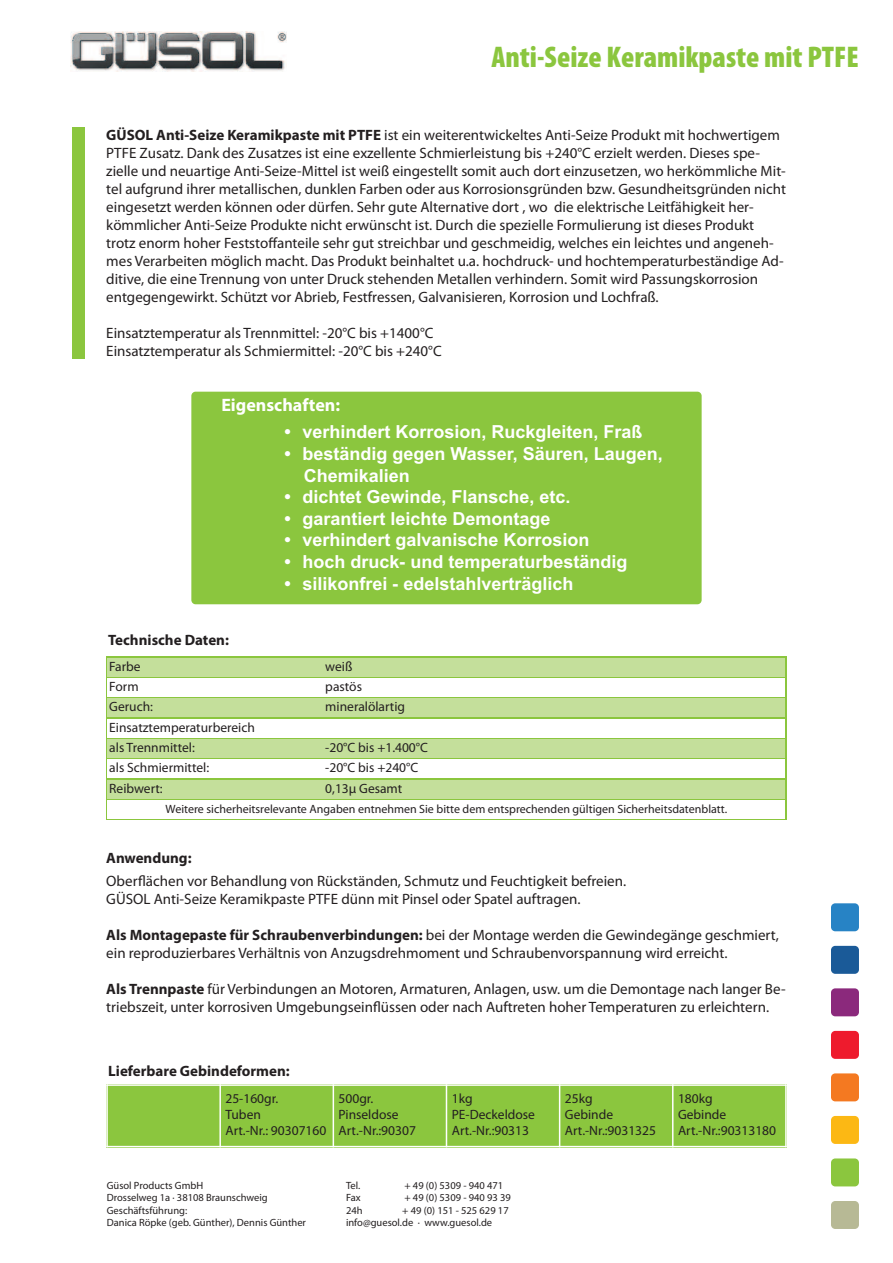
<style>
.page{position:relative;width:893px;height:1263px;background:#fff}
.page>*{position:absolute;margin:0;border:0;box-sizing:border-box;transform-origin:0 0}
.t1{font:900 condensed 30px "Myriad Pro";color:#8bc63e}
.t2{font:700 18px/21.6px "Arial";color:#fff}
.t3{font:700 18px "Myriad Pro";color:#fff}
.t4{font:15px/18px "Myriad Pro";color:#231f20}
.t5{font:700 15px "Myriad Pro";color:#231f20}
.t6{font:13.5px/16.2px "Myriad Pro";color:#231f20}
.t7{font:12px "Myriad Pro";color:#231f20}
.t8{font:10.5px/12.6px "Myriad Pro";color:#231f20}
.s1{font-weight:700}
</style>
<div class="page">
<img style="left:70px;top:32px;width:217px;height:40px">
<div style="left:831px;top:903px;width:28px;height:28px;background:#2783c5;border-radius:4px"></div>
<div style="left:831px;top:946px;width:28px;height:28px;background:#1a5a98;border-radius:4px"></div>
<div style="left:831px;top:1116px;width:28px;height:28px;background:#fcb814;border-radius:4px"></div>
<div style="left:831px;top:1031px;width:28px;height:28px;background:#ee1b2d;border-radius:4px"></div>
<div style="left:831px;top:1073px;width:28px;height:28px;background:#f47921;border-radius:4px"></div>
<div style="left:831px;top:1158px;width:28px;height:28px;background:#8bc63e;border-radius:4px"></div>
<div style="left:831px;top:1201px;width:28px;height:28px;background:#b7b995;border-radius:4px"></div>
<div style="left:831px;top:988px;width:28px;height:28px;background:#8b297c;border-radius:4px"></div>
<div style="left:72px;top:128px;width:13px;height:231px;background:#8bc63e"></div>
<div style="left:191px;top:392px;width:511px;height:212px;background:#8bc63e;border-radius:4px"></div>
<svg style="left:106px;top:656px;width:681px;height:164px;background:#94ca4d"></svg>
<div style="left:108px;top:658px;width:677px;height:19px;background:#c4df9b"></div>
<div style="left:108px;top:678px;width:677px;height:19px;background:#fff"></div>
<div style="left:108px;top:699px;width:677px;height:18px;background:#c4df9b"></div>
<div style="left:108px;top:719px;width:677px;height:19px;background:#fff"></div>
<div style="left:108px;top:739px;width:677px;height:19px;background:#c4df9b"></div>
<div style="left:108px;top:759px;width:677px;height:19px;background:#fff"></div>
<div style="left:108px;top:780px;width:677px;height:18px;background:#c4df9b"></div>
<div style="left:108px;top:800px;width:677px;height:19px;background:#fff"></div>
<div style="left:106px;top:1084px;width:114px;height:63px;background:#8bc63e"></div>
<div style="left:220px;top:1084px;width:113px;height:63px;background:#8bc63e"></div>
<div style="left:333px;top:1084px;width:113px;height:63px;background:#8bc63e"></div>
<div style="left:446px;top:1084px;width:114px;height:63px;background:#8bc63e"></div>
<div style="left:560px;top:1084px;width:113px;height:63px;background:#8bc63e"></div>
<div style="left:673px;top:1084px;width:114px;height:63px;background:#8bc63e"></div>
<hr style="left:106px;top:1084px;width:2px;height:63px;background:#fff">
<hr style="left:219px;top:1084px;width:2px;height:63px;background:#fff">
<hr style="left:333px;top:1084px;width:1px;height:63px;background:#fff">
<hr style="left:446px;top:1084px;width:1px;height:63px;background:#fff">
<hr style="left:559px;top:1084px;width:1px;height:63px;background:#fff">
<hr style="left:672px;top:1084px;width:1px;height:63px;background:#fff">
<hr style="left:785px;top:1084px;width:2px;height:63px;background:#fff">
<hr style="left:106px;top:1084px;width:681px;height:2px;background:#fff">
<hr style="left:106px;top:1146px;width:681px;height:1px;background:#fff">
<h1 class="t1" style="left:491px;top:40px;width:369px">Anti-Seize Keramikpaste mit PTFE</h1>
<p class="t4" style="left:106px;top:127px;width:681px"><span class="s1">GÜSOL Anti-Seize Keramikpaste mit PTFE</span> ist ein weiterentwickeltes Anti-Seize Produkt mit hochwertigem PTFE Zusatz. Dank des Zusatzes ist eine exzellente Schmierleistung bis +240°C erzielt werden. Dieses spe&shy;zielle und neuartige Anti-Seize-Mittel ist weiß eingestellt somit auch dort einzusetzen, wo herkömmliche Mit&shy;tel aufgrund ihrer metallischen, dunklen Farben oder aus Korrosionsgründen bzw. Gesundheitsgründen nicht eingesetzt werden können oder dürfen. Sehr gute Alternative dort , wo die elektrische Leitfähigkeit her&shy;kömmlicher Anti-Seize Produkte nicht erwünscht ist. Durch die spezielle Formulierung ist dieses Produkt trotz enorm hoher Feststoffanteile sehr gut streichbar und geschmeidig, welches ein leichtes und angeneh&shy;mes Verarbeiten möglich macht. Das Produkt beinhaltet u.a. hochdruck- und hochtemperaturbeständige Ad&shy;ditive, die eine Trennung von unter Druck stehenden Metallen verhindern. Somit wird Passungskorrosion entgegengewirkt. Schützt vor Abrieb, Festfressen, Galvanisieren, Korrosion und Lochfraß.</p>
<p class="t4" style="left:106px;top:325px;width:337px">Einsatztemperatur als Trennmittel: -20°C bis +1400°C<br>Einsatztemperatur als Schmiermittel: -20°C bis +240°C</p>
<p class="t3" style="left:221px;top:393px;width:120px">Eigenschaften:</p>
<p class="t2" style="left:284px;top:421px;width:360px">• verhindert Korrosion, Ruckgleiten, Fraß</p>
<p class="t2" style="left:304px;top:443px;width:360px;text-indent:-19px">• beständig gegen Wasser, Säuren, Laugen,<br>Chemikalien</p>
<p class="t2" style="left:284px;top:486px;width:288px">• dichtet Gewinde, Flansche, etc.</p>
<p class="t2" style="left:284px;top:508px;width:268px">• garantiert leichte Demontage</p>
<p class="t2" style="left:284px;top:529px;width:307px">• verhindert galvanische Korrosion</p>
<p class="t2" style="left:284px;top:551px;width:345px">• hoch druck- und temperaturbeständig</p>
<p class="t2" style="left:284px;top:573px;width:291px">• silikonfrei - edelstahlverträglich</p>
<p class="t5" style="left:108px;top:630px;width:122px">Technische Daten:</p>
<p class="t6" style="left:109px;top:658px;width:33px">Farbe</p>
<p class="t6" style="left:325px;top:658px;width:29px">weiß</p>
<p class="t6" style="left:109px;top:679px;width:31px">Form</p>
<p class="t6" style="left:325px;top:679px;width:38px">pastös</p>
<p class="t6" style="left:109px;top:699px;width:45px">Geruch:</p>
<p class="t6" style="left:325px;top:699px;width:81px">mineralölartig</p>
<p class="t6" style="left:109px;top:717px;width:147px;line-height:20.2px">Einsatztemperaturbereich als Trennmittel:</p>
<p class="t6" style="left:325px;top:740px;width:104px">-20°C bis +1.400°C</p>
<p class="t6" style="left:109px;top:760px;width:101px">als Schmiermittel:</p>
<p class="t6" style="left:325px;top:760px;width:94px">-20°C bis +240°C</p>
<p class="t6" style="left:109px;top:780px;width:55px">Reibwert:</p>
<p class="t6" style="left:325px;top:780px;width:78px">0,13µ Gesamt</p>
<p class="t7" style="left:166px;top:802px;width:563px">Weitere sicherheitsrelevante Angaben entnehmen Sie bitte dem entsprechenden gültigen Sicherheitsdatenblatt.</p>
<p class="t5" style="left:106px;top:848px;width:87px">Anwendung:</p>
<p class="t4" style="left:106px;top:872px;width:521px">Oberflächen vor Behandlung von Rückständen, Schmutz und Feuchtigkeit befreien.<br>GÜSOL Anti-Seize Keramikpaste PTFE dünn mit Pinsel oder Spatel auftragen.</p>
<p class="t4" style="left:106px;top:926px;width:674px"><span class="s1">Als Montagepaste für Schraubenverbindungen:</span> bei der Montage werden die Gewindegänge geschmiert, ein reproduzierbares Verhältnis von Anzugsdrehmoment und Schraubenvorspannung wird erreicht.</p>
<p class="t4" style="left:106px;top:980px;width:681px"><span class="s1">Als Trennpaste</span> für Verbindungen an Motoren, Armaturen, Anlagen, usw. um die Demontage nach langer Be&shy;triebszeit, unter korrosiven Umgebungseinflüssen oder nach Auftreten hoher Temperaturen zu erleichtern.</p>
<p class="t5" style="left:108px;top:1061px;width:183px">Lieferbare Gebindeformen:</p>
<p class="t6" style="left:225px;top:1091px;width:102px">25-160gr.<br>Tuben<br>Art.-Nr.: 90307160</p>
<p class="t6" style="left:339px;top:1091px;width:79px">500gr.<br>Pinseldose<br>Art.-Nr.:90307</p>
<p class="t6" style="left:452px;top:1091px;width:85px">1kg<br>PE-Deckeldose<br>Art.-Nr.:90313</p>
<p class="t6" style="left:565px;top:1091px;width:93px">25kg<br>Gebinde<br>Art.-Nr.:9031325</p>
<p class="t6" style="left:678px;top:1091px;width:100px">180kg<br>Gebinde<br>Art.-Nr.:90313180</p>
<p class="t8" style="left:107px;top:1179px;width:201px">Güsol Products GmbH<br>Drosselweg 1a · 38108 Braunschweig<br>Geschäftsführung:<br>Danica Röpke (geb. Günther), Dennis Günther</p>
<p class="t8" style="left:346px;top:1179px;width:16px">Tel.</p>
<p class="t8" style="left:404px;top:1179px;width:100px">+ 49 (0) 5309 - 940 471</p>
<p class="t8" style="left:346px;top:1191px;width:16px">Fax</p>
<p class="t8" style="left:404px;top:1191px;width:108px">+ 49 (0) 5309 - 940 93 39</p>
<p class="t8" style="left:346px;top:1204px;width:18px">24h</p>
<p class="t8" style="left:346px;top:1204px;width:164px;text-indent:56px">+ 49 (0) 151 - 525 629 17 info@guesol.de · www.guesol.de</p>
</div>
